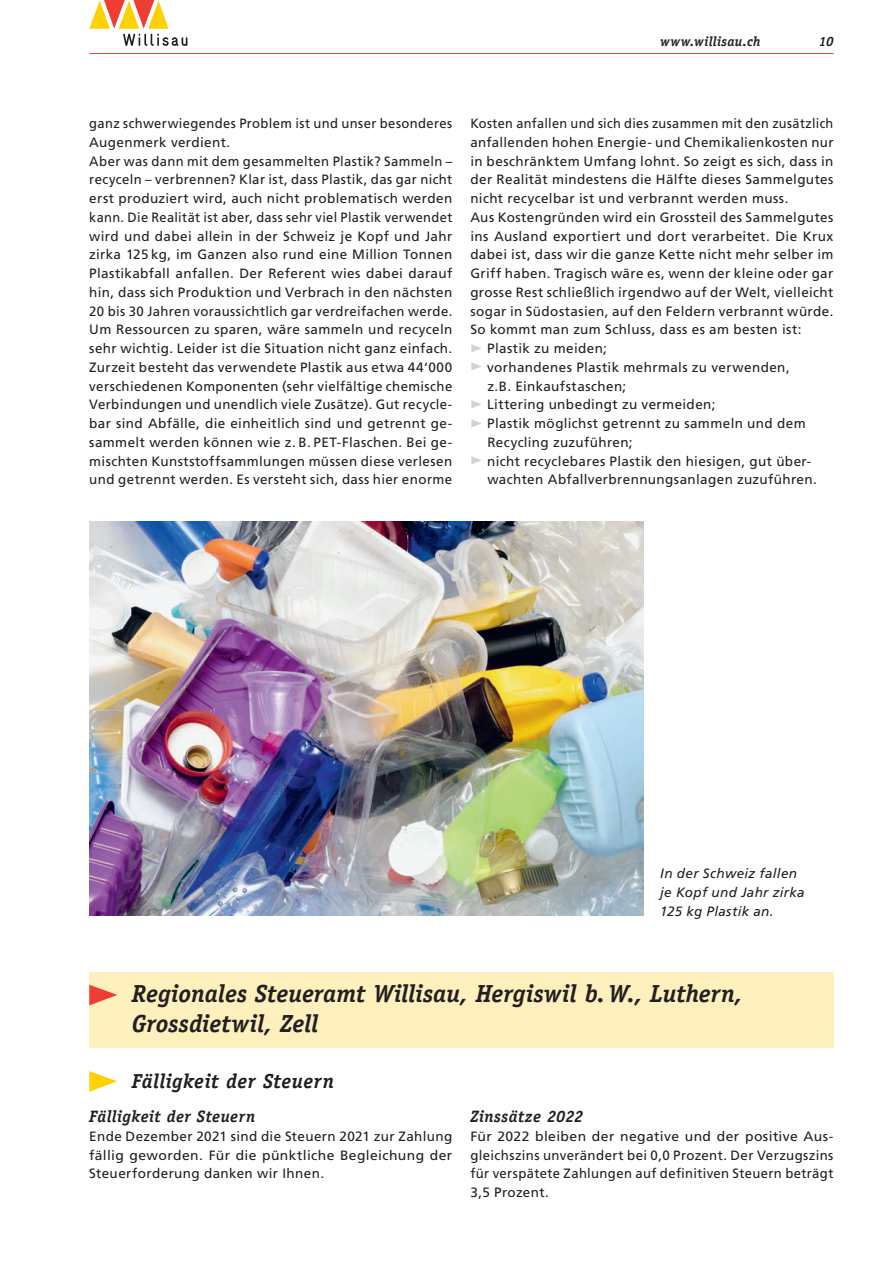
<style>
.page{position:relative;width:893px;height:1263px;background:#fff}
.page>*{position:absolute;margin:0;border:0;box-sizing:border-box;transform-origin:0 0}
.t1{font:italic 700 24.75px/29.7px "Officina Serif Std";color:#231f20}
.t2{font:italic 700 20.25px "Officina Serif Std";letter-spacing:.02em;color:#231f20}
.t3{font:italic 700 16.5px "Officina Serif Std";letter-spacing:.025em;color:#231f20}
.t4{font:13.5px/18.8px "Frutiger LT Std";letter-spacing:.025em;color:#231f20;text-align:justify}
.t5{font:13.5px/18.8px "Frutiger LT Std";letter-spacing:.025em;color:#231f20;scale:.96 1}
.t6{font:italic 13.5px/18.8px "Frutiger LT Std";letter-spacing:.025em;color:#231f20}
.t7{font:13.5px "Frutiger LT Std";letter-spacing:.025em;color:#231f20;scale:.94 1}
.t8{font:italic 700 13.5px "Officina Serif Std";letter-spacing:.025em;color:#231f20}
.s1{color:#d1d2d4}
</style>
<div class="page">
<hr style="left:89px;top:53px;width:744px;height:1px;background:#ee3e34">
<svg style="left:89px;top:0;width:98px;height:46px"></svg>
<img style="left:89px;top:522px;width:554px;height:394px">
<div style="left:89px;top:972px;width:744px;height:75px;background:#fef0bc"></div>
<svg style="left:89px;top:985px;width:28px;height:20px"></svg>
<svg style="left:89px;top:1071px;width:28px;height:21px"></svg>
<p class="t8" style="left:660px;top:34px;width:102px">www.willisau.ch</p>
<p class="t8" style="left:819px;top:34px;width:16px">10</p>
<p class="t5" style="left:89px;top:114px;width:380px">ganz schwerwiegendes Problem ist und unser besonderes Augenmerk verdient.<br>Aber was dann mit dem gesammelten Plastik? Sammeln – recyceln – verbrennen? Klar ist, dass Plastik, das gar nicht erst produziert wird, auch nicht problematisch werden kann. Die Realität ist aber, dass sehr viel Plastik verwendet wird und dabei allein in der Schweiz je Kopf und Jahr zirka 125 kg, im Ganzen also rund eine Million Tonnen Plastikabfall anfallen. Der Referent wies dabei darauf hin, dass sich Produktion und Verbrach in den nächsten 20 bis 30 Jahren voraussichtlich gar verdreifachen werde.<br>Um Ressourcen zu sparen, wäre sammeln und recyceln sehr wichtig. Leider ist die Situation nicht ganz einfach.<br>Zurzeit besteht das verwendete Plastik aus etwa 44‘000 verschiedenen Komponenten (sehr vielfältige chemische Verbindungen und unendlich viele Zusätze). Gut recycle&shy;bar sind Abfälle, die einheitlich sind und getrennt ge&shy;sammelt werden können wie z. B. PET-Flaschen. Bei ge&shy;mischten Kunststoffsammlungen müssen diese verlesen und getrennt werden. Es versteht sich, dass hier enorme</p>
<p class="t7" style="left:470px;top:116px;width:388px">Kosten anfallen und sich dies zusammen mit den zusätzlich</p>
<p class="t4" style="left:470px;top:133px;width:365px">anfallenden hohen Energie- und Chemikalienkosten nur</p>
<p class="t4" style="left:470px;top:152px;width:365px">in beschränktem Umfang lohnt. So zeigt es sich, dass in</p>
<p class="t4" style="left:470px;top:170px;width:365px">der Realität mindestens die Hälfte dieses Sammelgutes</p>
<p class="t4" style="left:470px;top:189px;width:320px">nicht recycelbar ist und verbrannt werden muss.</p>
<p class="t4" style="left:470px;top:208px;width:365px">Aus Kostengründen wird ein Grossteil des Sammelgutes</p>
<p class="t4" style="left:470px;top:227px;width:365px">ins Ausland exportiert und dort verarbeitet. Die Krux</p>
<p class="t4" style="left:470px;top:245px;width:365px">dabei ist, dass wir die ganze Kette nicht mehr selber im</p>
<p class="t4" style="left:470px;top:264px;width:364px">Griff haben. Tragisch wäre es, wenn der kleine oder gar</p>
<p class="t4" style="left:470px;top:283px;width:365px">grosse Rest schließlich irgendwo auf der Welt, vielleicht</p>
<p class="t4" style="left:470px;top:302px;width:365px">sogar in Südostasien, auf den Feldern verbrannt würde.</p>
<p class="t4" style="left:470px;top:320px;width:333px">So kommt man zum Schluss, dass es am besten ist:</p>
<p class="t4" style="left:470px;top:339px;width:138px"><span class="s1">▶</span> Plastik zu meiden;</p>
<p class="t4" style="left:470px;top:358px;width:321px"><span class="s1">▶</span> vorhandenes Plastik mehrmals zu verwenden,</p>
<p class="t4" style="left:487px;top:377px;width:140px">z.B. Einkaufstaschen;</p>
<p class="t4" style="left:470px;top:395px;width:247px"><span class="s1">▶</span> Littering unbedingt zu vermeiden;</p>
<p class="t4" style="left:470px;top:414px;width:337px"><span class="s1">▶</span> Plastik möglichst getrennt zu sammeln und dem</p>
<p class="t4" style="left:487px;top:433px;width:147px">Recycling zuzuführen;</p>
<p class="t4" style="left:470px;top:452px;width:342px"><span class="s1">▶</span> nicht recyclebares Plastik den hiesigen, gut über-</p>
<p class="t4" style="left:487px;top:470px;width:331px">wachten Abfallverbrennungsanlagen zuzuführen.</p>
<p class="t6" style="left:660px;top:864px;width:146px">In der Schweiz fallen je Kopf und Jahr zirka<br>125 kg Plastik an.</p>
<h1 class="t1" style="left:132px;top:979px;width:612px">Regionales Steueramt Willisau, Hergiswil b. W., Luthern,<br>Grossdietwil, Zell</h1>
<h2 class="t2" style="left:132px;top:1069px;width:204px">Fälligkeit der Steuern</h2>
<p class="t3" style="left:89px;top:1107px;width:167px">Fälligkeit der Steuern</p>
<p class="t4" style="left:89px;top:1127px;width:365px">Ende Dezember 2021 sind die Steuern 2021 zur Zahlung fällig geworden. Für die pünktliche Begleichung der Steuerforderung danken wir Ihnen.</p>
<p class="t3" style="left:470px;top:1107px;width:115px">Zinssätze 2022</p>
<p class="t4" style="left:470px;top:1127px;width:365px">Für 2022 bleiben der negative und der positive Aus&shy;gleichszins unverändert bei 0,0 Prozent. Der Verzugszins für verspätete Zahlungen auf definitiven Steuern beträgt 3,5 Prozent.</p>
</div>
